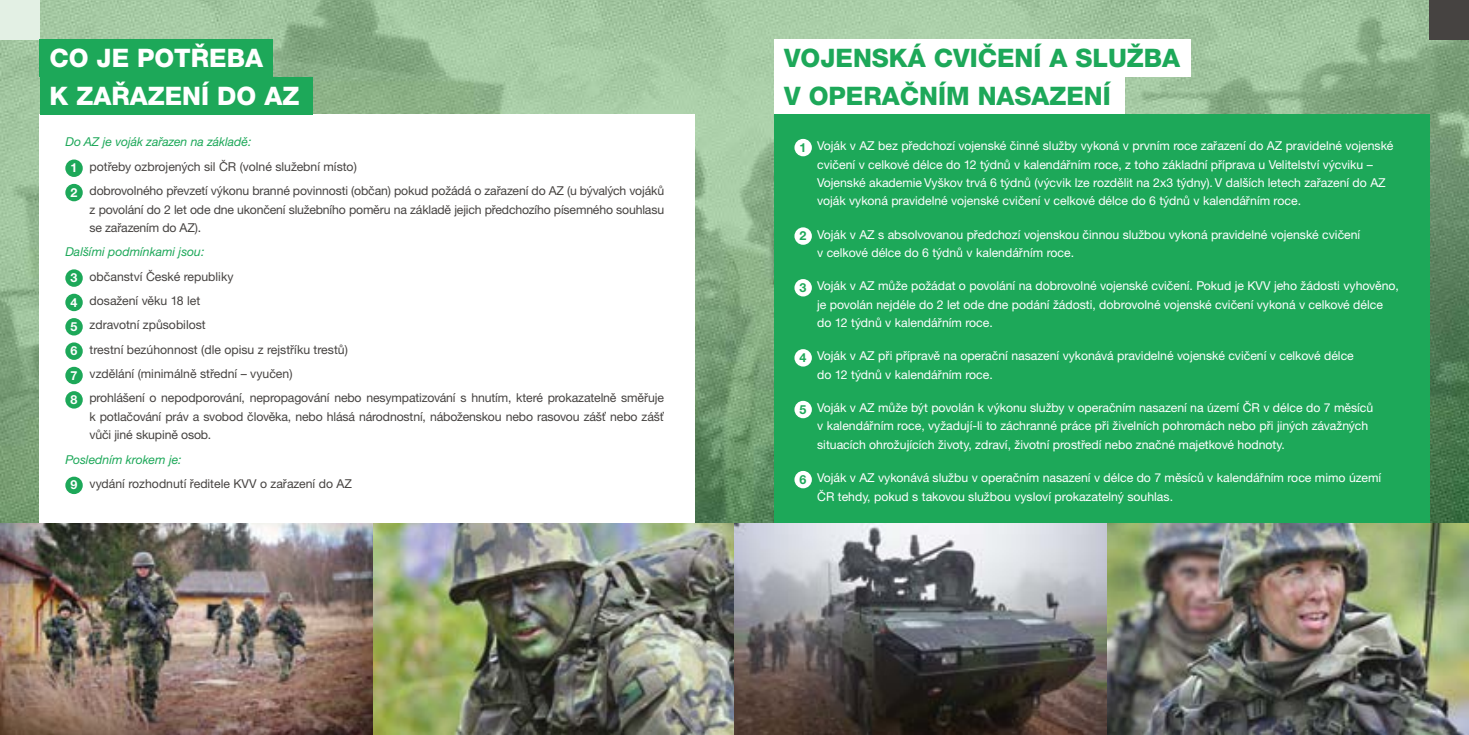
<style>
.page{position:relative;width:1469px;height:735px;background:#fff}
.page>*{position:absolute;margin:0;border:0;box-sizing:border-box;transform-origin:0 0}
.t1{font:800 25.55px/37.1px "Helvetica Neue CE";color:#1da859}
.t2{font:800 25.55px/37.1px "Helvetica Neue CE";color:#fff}
.t3{font:12.25px/18.4px "Helvetica Neue CE";color:#fff}
.t4{font:12.25px/24.3px "Helvetica Neue CE";letter-spacing:-.01em;color:#464341}
.s1{font-weight:700;font-size:12.42px;color:#1da859}
.s2{font-style:italic;color:#1da859}
.s3{font-weight:700;font-size:12.42px;color:#fff}
</style>
<div class="page">
<img style="left:0;top:0;width:1468px;height:523px">
<div style="left:40px;top:114px;width:654px;height:409px;background:#fff"></div>
<div style="left:65px;top:159px;width:18px;height:18px;background:#1da859;border-radius:50%"></div>
<div style="left:65px;top:184px;width:18px;height:17px;background:#1da859;border-radius:50%"></div>
<div style="left:65px;top:269px;width:18px;height:17px;background:#1da859;border-radius:50%"></div>
<div style="left:65px;top:293px;width:18px;height:18px;background:#1da859;border-radius:50%"></div>
<div style="left:65px;top:318px;width:18px;height:17px;background:#1da859;border-radius:50%"></div>
<div style="left:65px;top:342px;width:18px;height:17px;background:#1da859;border-radius:50%"></div>
<div style="left:65px;top:366px;width:18px;height:18px;background:#1da859;border-radius:50%"></div>
<div style="left:65px;top:391px;width:18px;height:17px;background:#1da859;border-radius:50%"></div>
<div style="left:65px;top:476px;width:18px;height:18px;background:#1da859;border-radius:50%"></div>
<div style="left:1429px;top:0;width:39px;height:40px;background:#464341"></div>
<div style="left:0;top:0;width:40px;height:40px;background:#e3f0e4"></div>
<div style="left:40px;top:40px;width:233px;height:37px;background:#1da859"></div>
<div style="left:40px;top:77px;width:273px;height:37px;background:#1da859"></div>
<div style="left:774px;top:40px;width:417px;height:37px;background:#fff"></div>
<div style="left:774px;top:77px;width:350px;height:37px;background:#fff"></div>
<div style="left:774px;top:114px;width:655px;height:409px;background:#1da859"></div>
<div style="left:794px;top:139px;width:18px;height:17px;background:#fff;border-radius:50%"></div>
<div style="left:794px;top:227px;width:18px;height:18px;background:#fff;border-radius:50%"></div>
<div style="left:794px;top:279px;width:18px;height:17px;background:#fff;border-radius:50%"></div>
<div style="left:794px;top:349px;width:18px;height:17px;background:#fff;border-radius:50%"></div>
<div style="left:794px;top:400px;width:18px;height:18px;background:#fff;border-radius:50%"></div>
<div style="left:794px;top:470px;width:18px;height:18px;background:#fff;border-radius:50%"></div>
<img style="left:0;top:523px;width:374px;height:211px">
<img style="left:374px;top:523px;width:360px;height:211px">
<img style="left:734px;top:523px;width:734px;height:211px">
<h1 class="t2" style="left:50px;top:40px;width:251px">CO JE POTŘEBA<br>K ZAŘAZENÍ DO AZ</h1>
<h1 class="t1" style="left:784px;top:40px;width:397px">VOJENSKÁ CVIČENÍ A SLUŽBA<br>V OPERAČNÍM NASAZENÍ</h1>
<p class="t3" style="left:817px;top:137px;width:578px;text-indent:-18px"><span class="s1">1</span> Voják v AZ bez předchozí vojenské činné služby vykoná v prvním roce zařazení do AZ pravidelné vojenské cvičení v celkové délce do 12 týdnů v kalendářním roce, z toho základní příprava u Velitelství výcviku – Vojenské akademie Vyškov trvá 6 týdnů (výcvik lze rozdělit na 2x3 týdny). V dalších letech zařazení do AZ voják vykoná pravidelné vojenské cvičení v celkové délce do 6 týdnů v kalendářním roce.</p>
<p class="t3" style="left:817px;top:225px;width:544px;text-indent:-18px"><span class="s1">2</span> Voják v AZ s absolvovanou předchozí vojenskou činnou službou vykoná pravidelné vojenské cvičení v celkové délce do 6 týdnů v kalendářním roce.</p>
<p class="t3" style="left:817px;top:277px;width:583px;text-indent:-18px"><span class="s1">3</span> Voják v AZ může požádat o povolání na dobrovolné vojenské cvičení. Pokud je KVV jeho žádosti vyhověno, je povolán nejdéle do 2 let ode dne podání žádosti, dobrovolné vojenské cvičení vykoná v celkové délce do 12 týdnů v kalendářním roce.</p>
<p class="t3" style="left:817px;top:347px;width:538px;text-indent:-18px"><span class="s1">4</span> Voják v AZ při přípravě na operační nasazení vykonává pravidelné vojenské cvičení v celkové délce do 12 týdnů v kalendářním roce.</p>
<p class="t3" style="left:817px;top:398px;width:557px;text-indent:-18px"><span class="s1">5</span> Voják v AZ může být povolán k výkonu služby v operačním nasazení na území ČR v délce do 7 měsíců v kalendářním roce, vyžadují-li to záchranné práce při živelních pohromách nebo při jiných závažných situacích ohrožujících životy, zdraví, životní prostředí nebo značné majetkové hodnoty.</p>
<p class="t3" style="left:817px;top:468px;width:565px;text-indent:-18px"><span class="s1">6</span> Voják v AZ vykonává službu v operačním nasazení v délce do 7 měsíců v kalendářním roce mimo území<br>ČR tehdy, pokud s takovou službou vysloví prokazatelný souhlas.</p>
<p class="t4" style="left:70px;top:130px;width:595px;text-indent:-5px"><span class="s2">Do AZ je voják zařazen na základě:<br></span><span class="s3">1</span> potřeby ozbrojených sil ČR (volné služební místo)<br><span class="s3">2</span> dobrovolného převzetí výkonu branné povinnosti (občan) pokud požádá o zařazení do AZ (u bývalých vojáků</p>
<p class="t4" style="left:90px;top:200px;width:576px;line-height:18.4px">z povolání do 2 let ode dne ukončení služebního poměru na základě jejich předchozího písemného souhlasu se zařazením do AZ).</p>
<p class="t4" style="left:70px;top:240px;width:595px;text-indent:-5px"><span class="s2">Dalšími podmínkami jsou:<br></span><span class="s3">3</span> občanství České republiky<br><span class="s3">4</span> dosažení věku 18 let<br><span class="s3">5</span> zdravotní způsobilost<br><span class="s3">6</span> trestní bezúhonnost (dle opisu z rejstříku trestů)<br><span class="s3">7</span> vzdělání (minimálně střední – vyučen)<br><span class="s3">8</span> prohlášení o nepodporování, nepropagování nebo nesympatizování s hnutím, které prokazatelně směřuje</p>
<p class="t4" style="left:89px;top:407px;width:576px;line-height:18.4px">k potlačování práv a svobod člověka, nebo hlásá národnostní, náboženskou nebo rasovou zášť nebo zášť vůči jiné skupině osob.</p>
<p class="t4" style="left:70px;top:447px;width:283px;text-indent:-5px"><span class="s2">Posledním krokem je:<br></span><span class="s3">9</span> vydání rozhodnutí ředitele KVV o zařazení do AZ</p>
</div>
